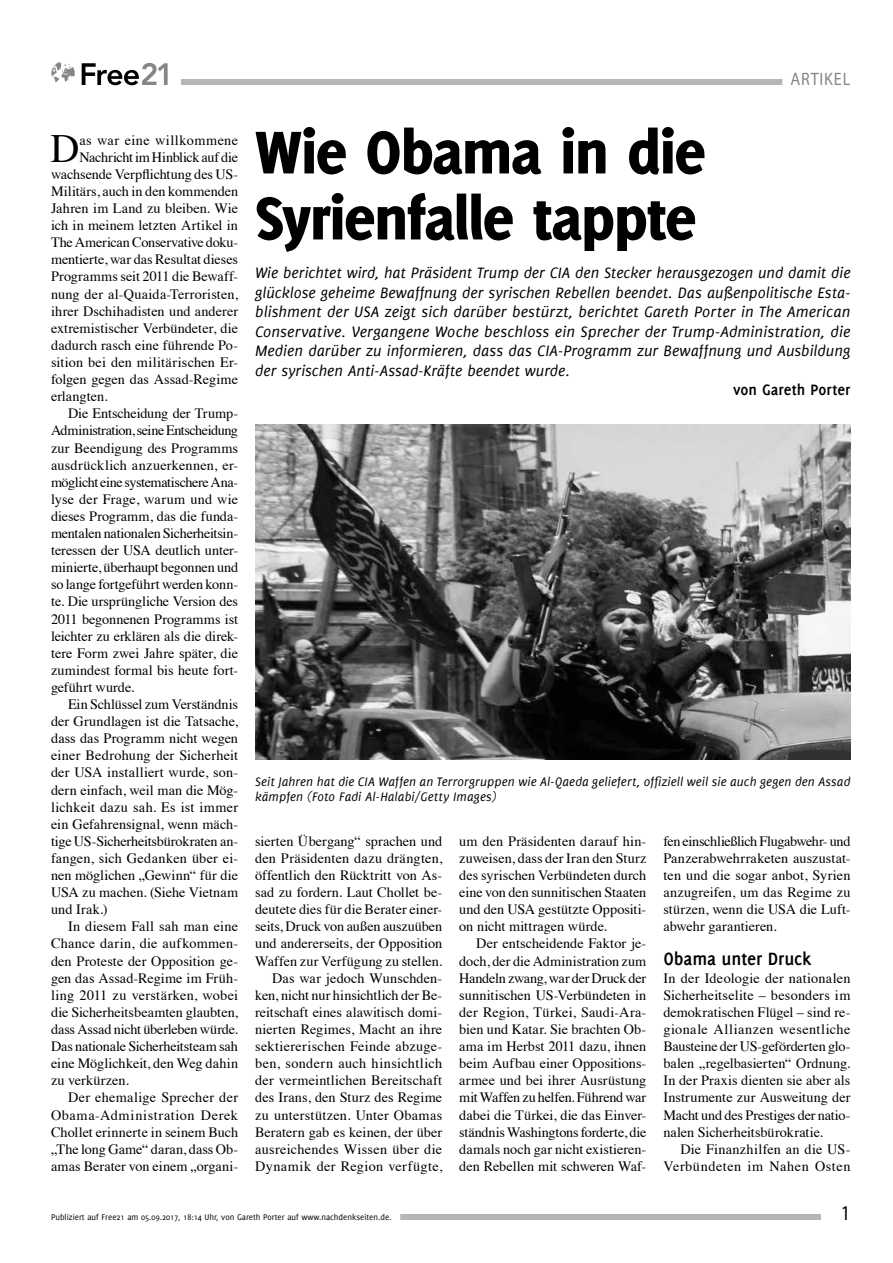
<style>
.page{position:relative;width:893px;height:1263px;background:#fff}
.page>*{position:absolute;margin:0;border:0;box-sizing:border-box;transform-origin:0 0}
.t1{font:800 66px/66px "Delicious";letter-spacing:-.02em;color:#000}
.t2{font:40.05px "Times";color:#000}
.t3{font:21px "Myriad Pro";color:#000;scale:.9 1}
.t4{font:700 19.5px "Delicious";letter-spacing:-.005em;color:#000}
.t5{font:18px "Myriad Pro";letter-spacing:.05em;color:#868686;scale:.9 1}
.t6{font:italic 16.5px/19.5px "Delicious";color:#000;text-align:justify}
.t7{font:700 16.5px "Delicious";color:#000}
.t8{font:14.25px/17.1px "Times";color:#000;text-align:justify}
.t9{font:14.25px "Times";letter-spacing:.02em;color:#000}
.t10{font:14.25px/17.1px "Times";letter-spacing:.03em;color:#000;text-align:right}
.t11{font:14.25px "Times";letter-spacing:-.02em;color:#000}
.t12{font:14.25px "Times";letter-spacing:-.03em;color:#000}
.t13{font:14.25px "Times";letter-spacing:-.035em;color:#000}
.t14{font:14.25px "Times";letter-spacing:.045em;color:#000}
.t15{font:italic 13.5px/15px "Delicious";letter-spacing:.01em;color:#000}
.t16{font:9px "Delicious";color:#000}
</style>
<div class="page">
<div style="left:181px;top:79px;width:669px;height:6px;background:#b6b6b6"></div>
<div style="left:55px;top:1214px;width:766px;height:6px;background:#b6b6b6"></div>
<div style="left:43px;top:1212px;width:357px;height:12px;background:#fff"></div>
<div style="left:782px;top:74px;width:77px;height:15px;background:#fff"></div>
<svg style="left:82px;top:63px;width:86px;height:22px"></svg>
<svg style="left:51px;top:62px;width:24px;height:20px"></svg>
<img style="left:255px;top:425px;width:595px;height:335px">
<p class="t5" style="left:790px;top:68px;width:68px">ARTIKEL</p>
<h2 class="t2" style="left:50px;top:111px;width:30px">D</h2>
<p class="t10" style="left:79px;top:130px;width:160px">as war eine willkommene</p>
<p class="t12" style="left:79px;top:144px;width:160px">Nachricht im Hinblick auf die</p>
<p class="t8" style="left:51px;top:164px;width:189px">wachsende Verpflichtung des US-</p>
<p class="t8" style="left:51px;top:181px;width:189px">Militärs, auch in den kommenden</p>
<p class="t8" style="left:51px;top:199px;width:189px">Jahren im Land zu bleiben. Wie</p>
<p class="t8" style="left:51px;top:216px;width:189px">ich in meinem letzten Artikel in</p>
<p class="t11" style="left:51px;top:229px;width:189px">The American Conservative doku-</p>
<p class="t8" style="left:51px;top:250px;width:189px">mentierte, war das Resultat dieses</p>
<p class="t8" style="left:51px;top:267px;width:189px">Programms seit 2011 die Bewaff-</p>
<p class="t8" style="left:51px;top:284px;width:189px">nung der al-Quaida-Terroristen,</p>
<p class="t8" style="left:51px;top:301px;width:189px">ihrer Dschihadisten und anderer</p>
<p class="t8" style="left:51px;top:318px;width:189px">extremistischer Verbündeter, die</p>
<p class="t8" style="left:51px;top:335px;width:189px">dadurch rasch eine führende Po-</p>
<p class="t8" style="left:51px;top:352px;width:189px">sition bei den militärischen Er-</p>
<p class="t8" style="left:51px;top:370px;width:189px">folgen gegen das Assad-Regime</p>
<p class="t8" style="left:51px;top:387px;width:58px">erlangten.</p>
<p class="t8" style="left:68px;top:404px;width:172px">Die Entscheidung der Trump-</p>
<p class="t13" style="left:51px;top:417px;width:189px">Administration, seine Entscheidung</p>
<p class="t8" style="left:51px;top:438px;width:189px">zur Beendigung des Programms</p>
<p class="t8" style="left:51px;top:455px;width:189px">ausdrücklich anzuerkennen, er-</p>
<p class="t12" style="left:51px;top:469px;width:189px">möglicht eine systematischere Ana-</p>
<p class="t8" style="left:51px;top:489px;width:189px">lyse der Frage, warum und wie</p>
<p class="t8" style="left:51px;top:506px;width:189px">dieses Programm, das die funda-</p>
<p class="t11" style="left:51px;top:520px;width:189px">mentalen nationalen Sicherheitsin-</p>
<p class="t8" style="left:51px;top:541px;width:189px">teressen der USA deutlich unter-</p>
<p class="t8" style="left:51px;top:558px;width:189px">minierte, überhaupt begonnen und</p>
<p class="t8" style="left:51px;top:575px;width:189px">so lange fortgeführt werden konn-</p>
<p class="t8" style="left:51px;top:592px;width:189px">te. Die ursprüngliche Version des</p>
<p class="t8" style="left:51px;top:609px;width:189px">2011 begonnenen Programms ist</p>
<p class="t8" style="left:51px;top:626px;width:189px">leichter zu erklären als die direk-</p>
<p class="t8" style="left:51px;top:643px;width:189px">tere Form zwei Jahre später, die</p>
<p class="t8" style="left:51px;top:660px;width:189px">zumindest formal bis heute fort-</p>
<p class="t8" style="left:51px;top:677px;width:85px">geführt wurde.</p>
<p class="t8" style="left:68px;top:694px;width:172px">Ein Schlüssel zum Verständnis</p>
<p class="t8" style="left:51px;top:712px;width:189px">der Grundlagen ist die Tatsache,</p>
<p class="t8" style="left:51px;top:729px;width:189px">dass das Programm nicht wegen</p>
<p class="t8" style="left:51px;top:746px;width:189px">einer Bedrohung der Sicherheit</p>
<p class="t8" style="left:51px;top:763px;width:189px">der USA installiert wurde, son-</p>
<p class="t8" style="left:51px;top:780px;width:189px">dern einfach, weil man die Mög-</p>
<p class="t8" style="left:51px;top:797px;width:189px">lichkeit dazu sah. Es ist immer</p>
<p class="t8" style="left:51px;top:814px;width:189px">ein Gefahrensignal, wenn mäch-</p>
<p class="t8" style="left:51px;top:831px;width:189px">tige US-Sicherheitsbürokraten an-</p>
<p class="t8" style="left:51px;top:848px;width:189px">fangen, sich Gedanken über ei-</p>
<p class="t8" style="left:51px;top:865px;width:189px">nen möglichen „Gewinn“ für die</p>
<p class="t8" style="left:51px;top:883px;width:189px">USA zu machen. (Siehe Vietnam</p>
<p class="t8" style="left:51px;top:900px;width:58px">und Irak.)</p>
<p class="t8" style="left:68px;top:917px;width:172px">In diesem Fall sah man eine</p>
<p class="t9" style="left:51px;top:930px;width:189px">Chance darin, die aufkommen-</p>
<p class="t8" style="left:51px;top:951px;width:189px">den Proteste der Opposition ge-</p>
<p class="t8" style="left:51px;top:968px;width:189px">gen das Assad-Regime im Früh-</p>
<p class="t9" style="left:51px;top:982px;width:189px">ling 2011 zu verstärken, wobei</p>
<p class="t8" style="left:51px;top:1002px;width:189px">die Sicherheitsbeamten glaubten,</p>
<p class="t8" style="left:51px;top:1019px;width:189px">dass Assad nicht überleben würde.</p>
<p class="t8" style="left:51px;top:1036px;width:189px">Das nationale Sicherheitsteam sah</p>
<p class="t8" style="left:51px;top:1054px;width:189px">eine Möglichkeit, den Weg dahin</p>
<p class="t8" style="left:51px;top:1071px;width:79px">zu verkürzen.</p>
<p class="t9" style="left:68px;top:1084px;width:172px">Der ehemalige Sprecher der</p>
<p class="t14" style="left:51px;top:1101px;width:189px">Obama-Administration Derek</p>
<p class="t8" style="left:51px;top:1122px;width:189px">Chollet erinnerte in seinem Buch</p>
<p class="t8" style="left:51px;top:1139px;width:189px">„The long Game“ daran, dass Ob-</p>
<p class="t8" style="left:51px;top:1156px;width:189px">amas Berater von einem „organi-</p>
<h1 class="t1" style="left:255px;top:118px;width:452px">Wie Obama in die<br>Syrienfalle tappte</h1>
<p class="t6" style="left:255px;top:263px;width:597px">Wie berichtet wird, hat Präsident Trump der CIA den Stecker herausgezogen und damit die glücklose geheime Bewaffnung der syrischen Rebellen beendet. Das außenpolitische Esta&shy;blishment der USA zeigt sich darüber bestürzt, berichtet Gareth Porter in The American Conservative. Vergangene Woche beschloss ein Sprecher der Trump-Administration, die Medien darüber zu informieren, dass das CIA-Programm zur Bewaffnung und Ausbildung der syrischen Anti-Assad-Kräfte beendet wurde.</p>
<p class="t7" style="left:733px;top:381px;width:119px">von Gareth Porter</p>
<p class="t15" style="left:255px;top:774px;width:597px">Seit Jahren hat die CIA Waffen an Terrorgruppen wie Al-Qaeda geliefert, offiziell weil sie auch gegen den Assad kämpfen (Foto Fadi Al-Halabi/Getty Images)</p>
<p class="t8" style="left:255px;top:831px;width:189px;text-align:right">sierten Übergang“ sprachen und den Präsidenten dazu drängten, öffentlich den Rücktritt von As&shy;sad zu fordern. Laut Chollet be&shy;deutete dies für die Berater einer&shy;seits, Druck von außen auszuüben und andererseits, der Opposition<br>Waffen zur Verfügung zu stellen.<br>Das war jedoch Wunschden&shy;ken, nicht nur hinsichtlich der Be&shy;reitschaft eines alawitisch domi&shy;nierten Regimes, Macht an ihre sektiererischen Feinde abzuge&shy;ben, sondern auch hinsichtlich der vermeintlichen Bereitschaft des Irans, den Sturz des Regime zu unterstützen. Unter Obamas<br>Beratern gab es keinen, der über ausreichendes Wissen über die<br>Dynamik der Region verfügte,</p>
<p class="t8" style="left:459px;top:831px;width:189px">um den Präsidenten darauf hin&shy;zuweisen, dass der Iran den Sturz des syrischen Verbündeten durch eine von den sunnitischen Staaten und den USA gestützte Oppositi&shy;on nicht mittragen würde.</p>
<p class="t8" style="left:459px;top:934px;width:189px;text-indent:17px">Der entscheidende Faktor je&shy;doch, der die Administration zum Handeln zwang, war der Druck der sunnitischen US-Verbündeten in der Region, Türkei, Saudi-Ara&shy;bien und Katar. Sie brachten Ob&shy;ama im Herbst 2011 dazu, ihnen beim Aufbau einer Oppositions&shy;armee und bei ihrer Ausrüstung mit Waffen zu helfen. Führend war dabei die Türkei, die das Einver&shy;ständnis Washingtons forderte, die damals noch gar nicht existieren&shy;den Rebellen mit schweren Waf-</p>
<p class="t8" style="left:663px;top:831px;width:189px">fen einschließlich Flugabwehr- und Panzerabwehrraketen auszustat&shy;ten und die sogar anbot, Syrien anzugreifen, um das Regime zu stürzen, wenn die USA die Luft&shy;abwehr garantieren.</p>
<h3 class="t4" style="left:663px;top:947px;width:149px">Obama unter Druck</h3>
<p class="t8" style="left:663px;top:968px;width:189px">In der Ideologie der nationalen Sicherheitselite – besonders im demokratischen Flügel – sind re&shy;gionale Allianzen wesentliche Bausteine der US-geförderten glo&shy;balen „regelbasierten“ Ordnung.<br>In der Praxis dienten sie aber als Instrumente zur Ausweitung der Macht und des Prestiges der natio&shy;nalen Sicherheitsbürokratie.</p>
<p class="t10" style="left:663px;top:1139px;width:189px">Die Finanzhilfen an die US-<br>Verbündeten im Nahen Osten</p>
<p class="t16" style="left:51px;top:1212px;width:342px">Publiziert auf Free21 am 05.09.2017, 18:14 Uhr, von Gareth Porter auf www.nachdenkseiten.de.</p>
<h3 class="t3" style="left:841px;top:1200px;width:12px">1</h3>
</div>
